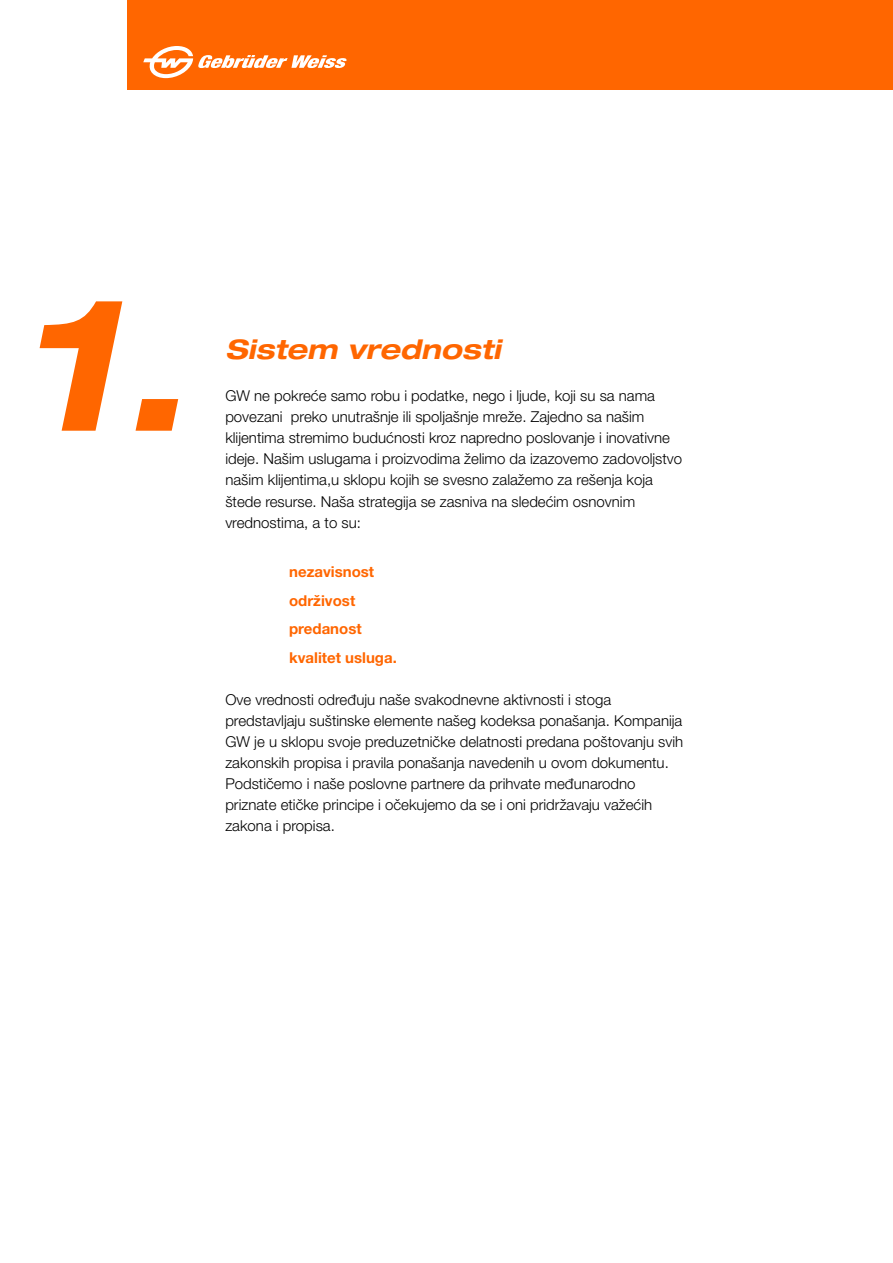
<style>
.page{position:relative;width:893px;height:1263px;background:#fff}
.page>*{position:absolute;margin:0;border:0;box-sizing:border-box;transform-origin:0 0}
.t1{font:italic 700 expanded 186.3px "Helvetica Neue LT Pro";color:#f60}
.t2{font:italic 700 expanded 27px "Helvetica Neue LT Pro";color:#f60}
.t3{font:300 15px/21px "Helvetica Neue LT Pro";color:#000}
.t4{font:700 15px/28.5px "Helvetica Neue LT Pro";color:#f60}
</style>
<div class="page">
<div style="left:128px;top:0;width:765px;height:89px;background:#f60"></div>
<svg style="left:143px;top:46px;width:204px;height:32px"></svg>
<h1 class="t1" style="left:16px;top:242px;width:174px">1.</h1>
<h2 class="t2" style="left:225px;top:332px;width:277px">Sistem vrednosti</h2>
<p class="t3" style="left:225px;top:385px;width:458px">GW ne pokreće samo robu i podatke, nego i ljude, koji su sa nama povezani preko unutrašnje ili spoljašnje mreže. Zajedno sa našim klijentima stremimo budućnosti kroz napredno poslovanje i inovativne ideje. Našim uslugama i proizvodima želimo da izazovemo zadovoljstvo našim klijentima,u sklopu kojih se svesno zalažemo za rešenja koja štede resurse. Naša strategija se zasniva na sledećim osnovnim vrednostima, a to su:</p>
<p class="t4" style="left:289px;top:557px;width:109px">nezavisnost održivost predanost kvalitet usluga.</p>
<p class="t3" style="left:225px;top:688px;width:459px">Ove vrednosti određuju naše svakodnevne aktivnosti i stoga predstavljaju suštinske elemente našeg kodeksa ponašanja. Kompanija GW je u sklopu svoje preduzetničke delatnosti predana poštovanju svih zakonskih propisa i pravila ponašanja navedenih u ovom dokumentu.<br>Podstičemo i naše poslovne partnere da prihvate međunarodno priznate etičke principe i očekujemo da se i oni pridržavaju važećih zakona i propisa.</p>
</div>
